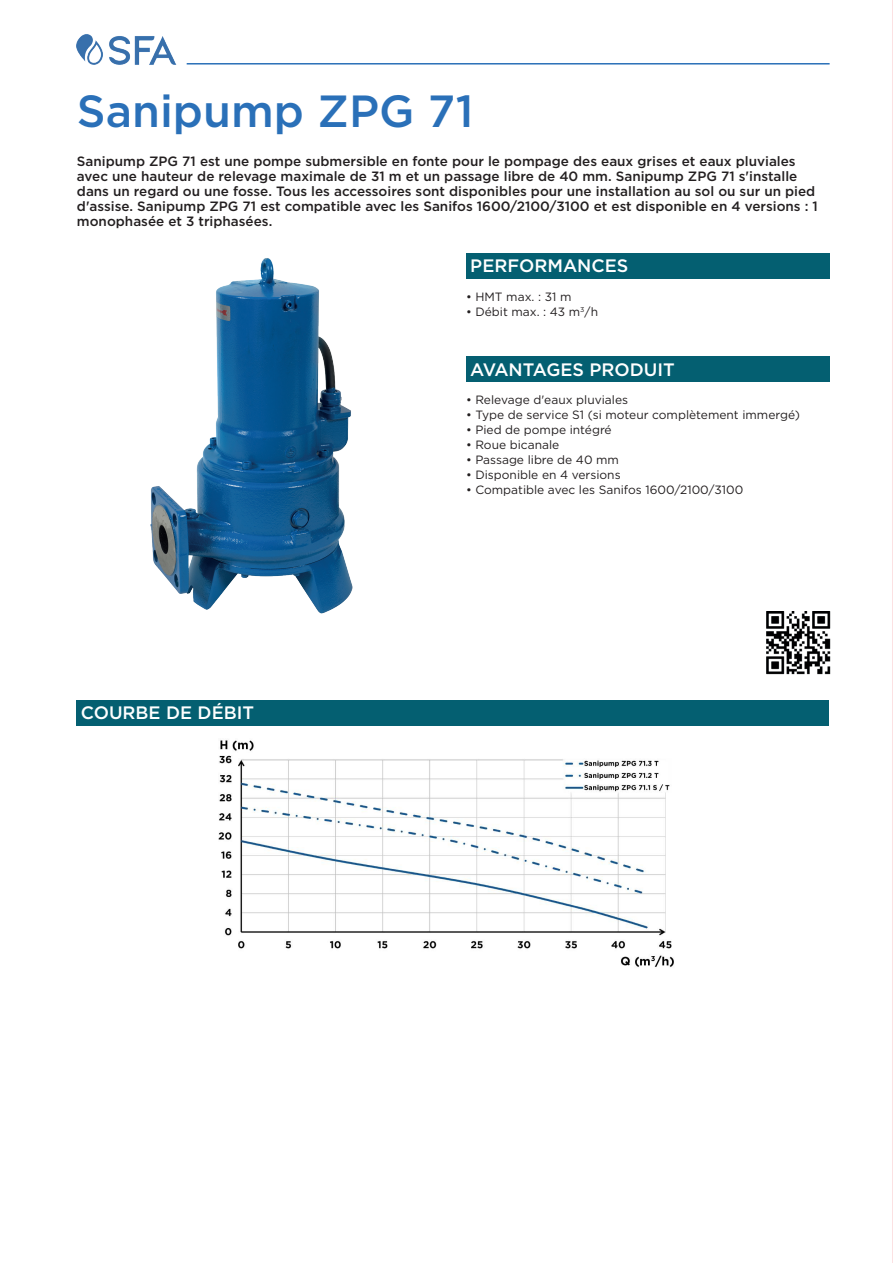
<style>
.page{position:relative;width:893px;height:1263px;background:#fff}
.page>*{position:absolute;margin:0;border:0;box-sizing:border-box;transform-origin:0 0}
.t1{font:500 45px "Gotham";color:#2a70b8}
.t2{font:500 18px "Gotham";color:#fff}
.t3{font:500 13.5px/15px "Gotham";color:#231f20}
.t4{font:12px "Gotham";color:#231f20}
</style>
<div class="page">
<img style="left:77px;top:34px;width:99px;height:31px">
<hr style="left:187px;top:63px;width:643px;height:2px;background:#2a70b8">
<img style="left:219px;top:740px;width:455px;height:228px">
<img style="left:150px;top:258px;width:203px;height:356px">
<div style="left:77px;top:700px;width:752px;height:26px;background:#045f71"></div>
<div style="left:466px;top:253px;width:364px;height:26px;background:#045f71"></div>
<div style="left:466px;top:357px;width:364px;height:25px;background:#045f71"></div>
<img style="left:766px;top:611px;width:64px;height:64px">
<svg style="left:892px;top:0;width:1px;height:1263px"></svg>
<h1 class="t1" style="left:77px;top:82px;width:398px">Sanipump ZPG 71</h1>
<p class="t3" style="left:77px;top:154px;width:742px">Sanipump ZPG 71 est une pompe submersible en fonte pour le pompage des eaux grises et eaux pluviales avec une hauteur de relevage maximale de 31 m et un passage libre de 40 mm. Sanipump ZPG 71 s'installe dans un regard ou une fosse. Tous les accessoires sont disponibles pour une installation au sol ou sur un pied d'assise. Sanipump ZPG 71 est compatible avec les Sanifos 1600/2100/3100 et est disponible en 4 versions : 1 monophasée et 3 triphasées.</p>
<h2 class="t2" style="left:470px;top:254px;width:160px">PERFORMANCES</h2>
<p class="t4" style="left:466px;top:289px;width:107px">• HMT max. : 31 m</p>
<p class="t4" style="left:466px;top:304px;width:134px">• Débit max. : 43 m<sup>3</sup>/h</p>
<h2 class="t2" style="left:470px;top:357px;width:206px">AVANTAGES PRODUIT</h2>
<h2 class="t2" style="left:81px;top:701px;width:175px">COURBE DE DÉBIT</h2>
<p class="t4" style="left:466px;top:392px;width:164px">• Relevage d'eaux pluviales</p>
<p class="t4" style="left:466px;top:407px;width:335px">• Type de service S1 (si moteur complètement immergé)</p>
<p class="t4" style="left:466px;top:422px;width:147px">• Pied de pompe intégré</p>
<p class="t4" style="left:466px;top:437px;width:95px">• Roue bicanale</p>
<p class="t4" style="left:466px;top:452px;width:154px">• Passage libre de 40 mm</p>
<p class="t4" style="left:466px;top:467px;width:156px">• Disponible en 4 versions</p>
<p class="t4" style="left:466px;top:482px;width:279px">• Compatible avec les Sanifos 1600/2100/3100</p>
</div>
